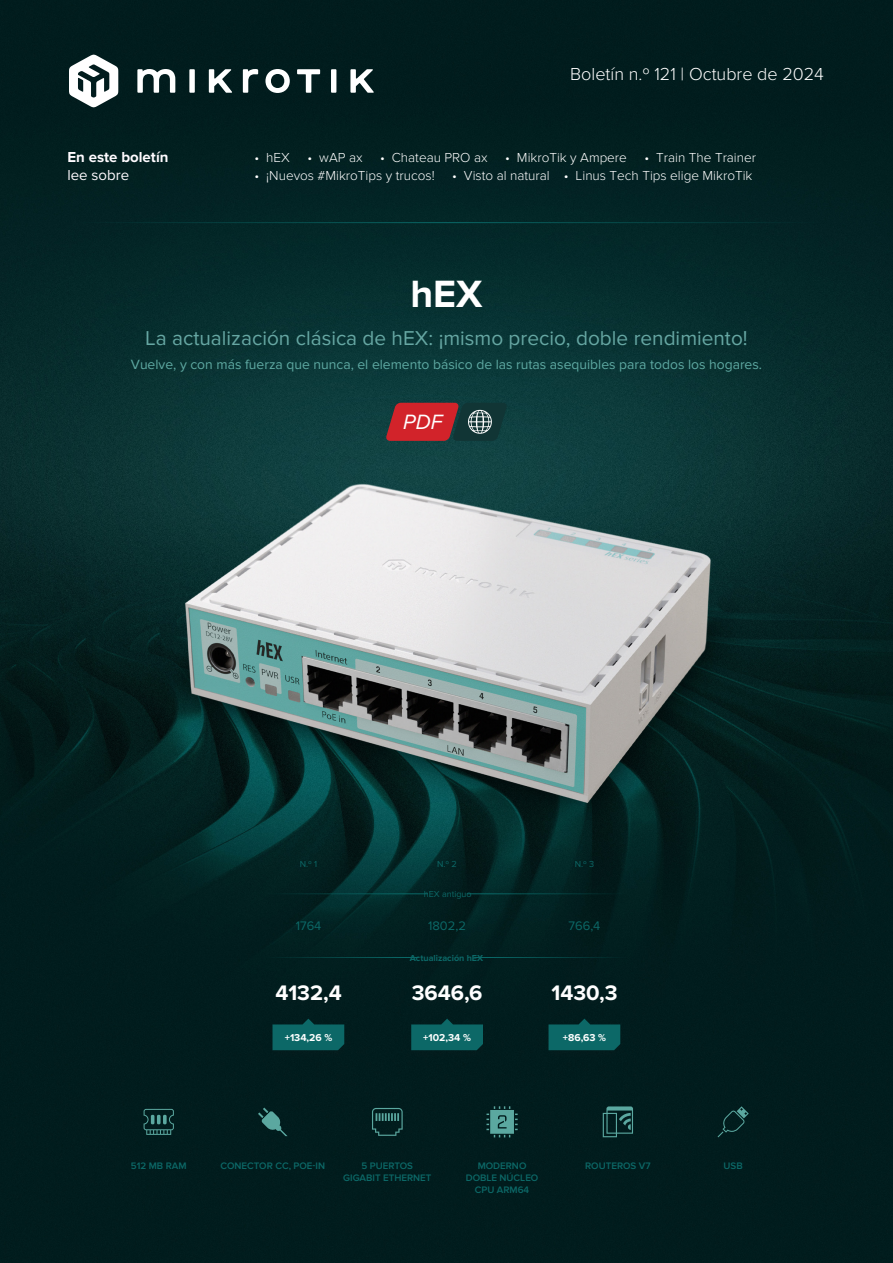
<style>
.page{position:relative;width:893px;height:1263px;background:#fff}
.page>*{position:absolute;margin:0;border:0;box-sizing:border-box;transform-origin:0 0}
.t1{font:700 39.45px "Proxima Nova";color:#fff}
.t2{font:700 21.75px "Proxima Nova";color:#fff}
.t3{font:italic 21.45px "Proxima Nova";color:#fff}
.t4{font:20.85px "Proxima Nova";color:#66a7a3}
.t5{font:300 18px "Proxima Nova";color:#fff}
.t6{font:700 15px "Proxima Nova";color:#fffbff}
.t7{font:15px "Proxima Nova";color:#fffbff}
.t8{font:13.95px "Proxima Nova";color:#5ea9a2}
.t9{font:300 13.5px "Proxima Nova";color:#fff}
.t10{font:12.75px "Proxima Nova";color:#0c6867}
.t11{font:700 10.35px "Proxima Nova";color:#fff}
.t12{font:600 9.75px/12px "Proxima Nova";color:#0c6867;text-align:center}
.t13{font:9px "Proxima Nova";color:#0c6867}
.t14{font:700 9px "Proxima Nova";color:#0c6867}
</style>
<div class="page">
<img style="left:0;top:1px;width:893px;height:1262px">
<div style="left:406px;top:279px;width:82px;height:39px;background:#073030"></div>
<div style="left:140px;top:328px;width:613px;height:32px;background:#093434"></div>
<div style="left:125px;top:358px;width:642px;height:25px;background:#0a3737"></div>
<svg style="left:603px;top:1106px;width:30px;height:31px"></svg>
<svg style="left:717px;top:1106px;width:32px;height:31px"></svg>
<svg style="left:258px;top:1107px;width:30px;height:29px"></svg>
<svg style="left:144px;top:1109px;width:30px;height:26px"></svg>
<svg style="left:372px;top:1108px;width:31px;height:28px"></svg>
<svg style="left:486px;top:1106px;width:32px;height:31px"></svg>
<div style="left:258px;top:857px;width:378px;height:206px;background:#231f20;opacity:.1"></div>
<svg style="left:548px;top:1019px;width:72px;height:31px;background:#0a5a5a"></svg>
<svg style="left:411px;top:1018px;width:72px;height:32px;background:#095958"></svg>
<svg style="left:272px;top:1019px;width:72px;height:31px;background:#0a5a5a"></svg>
<hr style="left:264px;top:957px;width:155px;height:1px;background:#0a6968">
<hr style="left:474px;top:957px;width:155px;height:1px;background:#0a6968">
<hr style="left:264px;top:893px;width:164px;height:1px;background:#0a6968">
<hr style="left:467px;top:893px;width:162px;height:1px;background:#0a6968">
<svg style="left:137px;top:69px;width:237px;height:24px"></svg>
<svg style="left:69px;top:55px;width:49px;height:52px"></svg>
<hr style="left:68px;top:222px;width:754px;height:1px;background:#0a6968">
<svg style="left:385px;top:402px;width:123px;height:40px;background:#78363a"></svg>
<p class="t6" style="left:68px;top:148px;width:102px">En este boletín</p>
<p class="t7" style="left:68px;top:166px;width:63px">lee sobre</p>
<h3 class="t5" style="left:570px;top:64px;width:255px">Boletín n.º 121 | Octubre de 2024</h3>
<p class="t9" style="left:254px;top:150px;width:37px">• hEX</p>
<p class="t9" style="left:307px;top:150px;width:57px">• wAP ax</p>
<p class="t9" style="left:380px;top:150px;width:109px">• Chateau PRO ax</p>
<p class="t9" style="left:505px;top:150px;width:123px">• MikroTik y Ampere</p>
<p class="t9" style="left:644px;top:150px;width:113px">• Train The Trainer</p>
<p class="t9" style="left:254px;top:168px;width:182px">• ¡Nuevos #MikroTips y trucos!</p>
<p class="t9" style="left:452px;top:168px;width:302px">• Visto al natural • Linus Tech Tips elige MikroTik</p>
<h1 class="t1" style="left:410px;top:271px;width:74px">hEX</h1>
<h3 class="t4" style="left:145px;top:326px;width:604px">La actualización clásica de hEX: ¡mismo precio, doble rendimiento!</h3>
<p class="t8" style="left:131px;top:357px;width:633px">Vuelve, y con más fuerza que nunca, el elemento básico de las rutas asequibles para todos los hogares.</p>
<h3 class="t3" style="left:403px;top:410px;width:41px">PDF</h3>
<p class="t13" style="left:300px;top:858px;width:19px">N.º 1</p>
<p class="t13" style="left:437px;top:858px;width:21px">N.º 2</p>
<p class="t13" style="left:575px;top:858px;width:21px">N.º 3</p>
<p class="t13" style="left:424px;top:888px;width:49px">hEX antiguo</p>
<p class="t10" style="left:296px;top:918px;width:27px">1764</p>
<p class="t10" style="left:428px;top:918px;width:39px">1802,2</p>
<p class="t10" style="left:569px;top:918px;width:33px">766,4</p>
<p class="t14" style="left:410px;top:953px;width:75px">Actualización hEX</p>
<h2 class="t2" style="left:275px;top:980px;width:68px">4132,4</h2>
<p class="t11" style="left:285px;top:1032px;width:49px">+134,26 %</p>
<h2 class="t2" style="left:412px;top:980px;width:72px">3646,6</h2>
<p class="t11" style="left:423px;top:1031px;width:49px">+102,34 %</p>
<h2 class="t2" style="left:551px;top:980px;width:68px">1430,3</h2>
<p class="t11" style="left:563px;top:1031px;width:45px">+86,63 %</p>
<p class="t12" style="left:131px;top:1160px;width:57px">512 MB RAM</p>
<p class="t12" style="left:220px;top:1160px;width:106px">CONECTOR CC, POE-IN</p>
<p class="t12" style="left:361px;top:1160px;width:53px">5 PUERTOS</p>
<p class="t12" style="left:585px;top:1160px;width:67px">ROUTEROS V7</p>
<p class="t12" style="left:724px;top:1160px;width:21px">USB</p>
<p class="t12" style="left:343px;top:1172px;width:90px">GIGABIT ETHERNET</p>
<p class="t12" style="left:466px;top:1160px;width:74px">MODERNO<br>DOBLE NÚCLEO<br>CPU ARM64</p>
</div>
